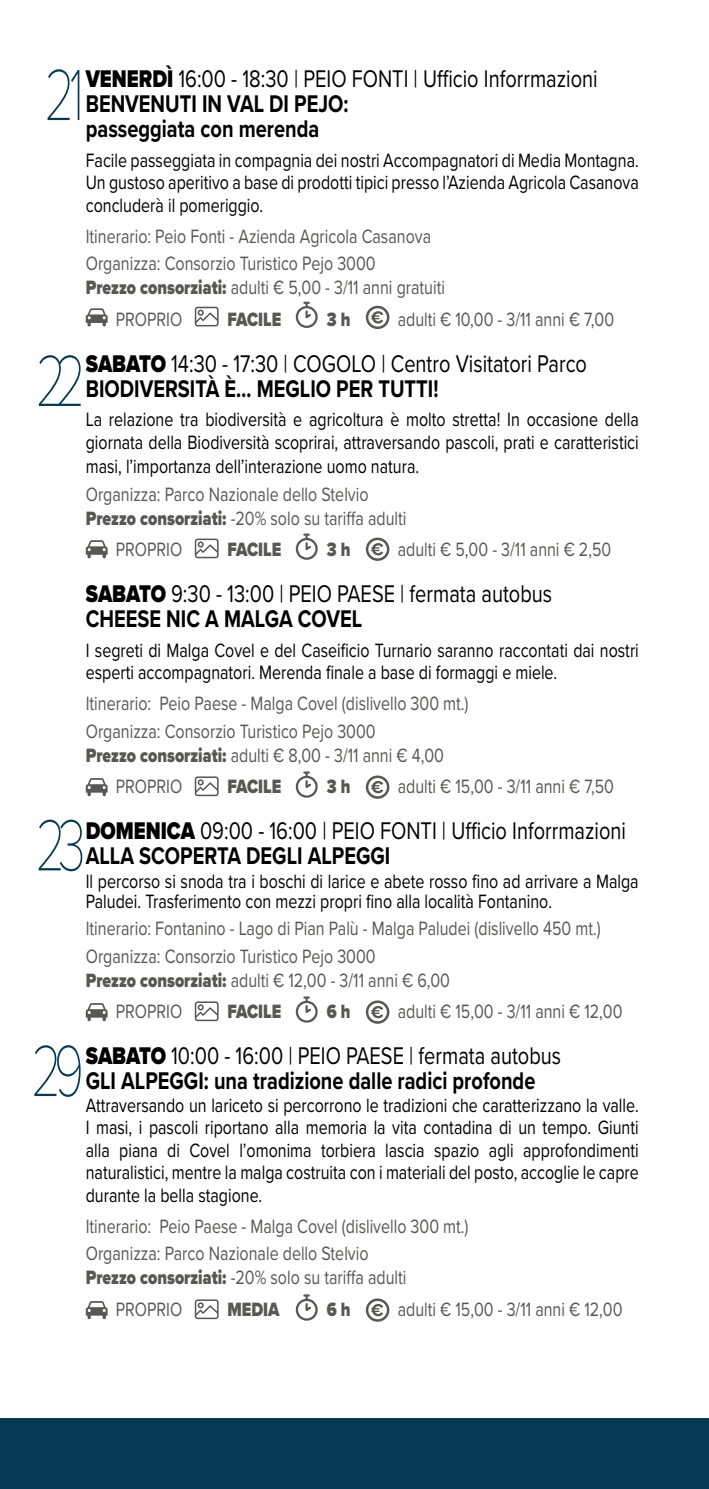
<style>
.page{position:relative;width:709px;height:1489px;background:#fff}
.page>*{position:absolute;margin:0;border:0;box-sizing:border-box;transform-origin:0 0}
.t1{font:100 75px "Proxima Nova T";letter-spacing:-.15em;color:#063952;scale:.7 1}
.t2{font:25px/25px "Proxima Nova";color:#000;scale:.8 1}
.t3{font:700 25px/25px "Proxima Nova";color:#000;scale:.8 1}
.t4{font:20px/22.5px "Proxima Nova";color:#000;text-align:justify;scale:.8 1}
.t5{font:20px/27.5px "Proxima Nova";color:#575756;scale:.8 1}
.t6{font:900 20px "Proxima Nova";color:#575756;scale:.8 1}
.s1{font-weight:900}
.s2{font-weight:700}
.s3{font-weight:400}
</style>
<div class="page">
<div style="left:1px;top:1417px;width:708px;height:71px;background:#063952"></div>
<svg style="left:296px;top:1294px;width:21px;height:26px"></svg>
<svg style="left:86px;top:1301px;width:22px;height:17px"></svg>
<svg style="left:195px;top:1299px;width:23px;height:19px"></svg>
<svg style="left:371px;top:1303px;width:12px;height:13px"></svg>
<div style="left:366px;top:1298px;width:23px;height:23px;border:2px solid #575756;border-radius:50%"></div>
<svg style="left:296px;top:996px;width:21px;height:26px"></svg>
<svg style="left:86px;top:1003px;width:22px;height:18px"></svg>
<svg style="left:195px;top:1001px;width:23px;height:20px"></svg>
<svg style="left:371px;top:1005px;width:12px;height:13px"></svg>
<div style="left:366px;top:1000px;width:23px;height:23px;border:2px solid #575756;border-radius:50%"></div>
<svg style="left:296px;top:771px;width:21px;height:26px"></svg>
<svg style="left:86px;top:778px;width:22px;height:18px"></svg>
<svg style="left:195px;top:776px;width:23px;height:20px"></svg>
<svg style="left:371px;top:781px;width:12px;height:12px"></svg>
<div style="left:366px;top:775px;width:23px;height:23px;border:2px solid #575756;border-radius:50%"></div>
<svg style="left:296px;top:533px;width:21px;height:26px"></svg>
<svg style="left:86px;top:540px;width:22px;height:18px"></svg>
<svg style="left:195px;top:538px;width:23px;height:20px"></svg>
<svg style="left:371px;top:543px;width:12px;height:12px"></svg>
<div style="left:366px;top:537px;width:23px;height:24px;border:2px solid #575756;border-radius:50%"></div>
<svg style="left:296px;top:302px;width:21px;height:26px"></svg>
<svg style="left:86px;top:308px;width:22px;height:18px"></svg>
<svg style="left:195px;top:307px;width:23px;height:19px"></svg>
<svg style="left:371px;top:311px;width:12px;height:12px"></svg>
<div style="left:366px;top:306px;width:23px;height:23px;border:2px solid #575756;border-radius:50%"></div>
<p class="t2" style="left:86px;top:65px;width:641px"><span class="s1">VENERDÌ</span> 16:00 - 18:30 | PEIO FONTI | Ufficio Inforrmazioni<br><span class="s2">BENVENUTI IN VAL DI PEJO:<br>passeggiata con merenda</span></p>
<p class="t4" style="left:86px;top:148px;width:693px">Facile passeggiata in compagnia dei nostri Accompagnatori di Media Montagna.<br>Un gustoso aperitivo a base di prodotti tipici presso l’Azienda Agricola Casanova concluderà il pomeriggio.</p>
<p class="t5" style="left:86px;top:221px;width:433px">Itinerario: Peio Fonti - Azienda Agricola Casanova<br>Organizza: Consorzio Turistico Pejo 3000</p>
<p class="t5" style="left:116px;top:271px;width:413px;line-height:31px;text-indent:-30px"><span class="s1">Prezzo consorziati:</span> adulti € 5,00 - 3/11 anni gratuiti<br>PROPRIO</p>
<h1 class="t1" style="left:44px;top:39px;width:58px">21</h1>
<p class="t6" style="left:227px;top:304px;width:69px">FACILE</p>
<p class="t6" style="left:327px;top:304px;width:31px">3 h</p>
<p class="t5" style="left:398px;top:304px;width:272px">adulti € 10,00 - 3/11 anni € 7,00</p>
<p class="t2" style="left:86px;top:350px;width:628px"><span class="s1">SABATO</span> 14:30 - 17:30 | COGOLO | Centro Visitatori Parco<br><span class="s2">BIODIVERSITÀ È… MEGLIO PER TUTTI!</span></p>
<p class="t4" style="left:86px;top:407px;width:692px;line-height:23.2px">La relazione tra biodiversità e agricoltura è molto stretta! In occasione della giornata della Biodiversità scoprirai, attraversando pascoli, prati e caratteristici masi, l’importanza dell’interazione uomo natura.</p>
<p class="t5" style="left:86px;top:481px;width:402px;line-height:24px">Organizza: Parco Nazionale dello Stelvio<br><span class="s1">Prezzo consorziati:</span> -20% solo su tariffa adulti</p>
<p class="t5" style="left:116px;top:534px;width:85px">PROPRIO</p>
<p class="t6" style="left:227px;top:534px;width:69px">FACILE</p>
<p class="t6" style="left:327px;top:534px;width:31px">3 h</p>
<p class="t5" style="left:398px;top:534px;width:268px">adulti € 5,00 - 3/11 anni € 2,50</p>
<p class="t2" style="left:86px;top:580px;width:584px"><span class="s1">SABATO</span> 9:30 - 13:00 | PEIO PAESE | fermata autobus<br><span class="s2">CHEESE NIC A MALGA COVEL</span></p>
<p class="t4" style="left:86px;top:637px;width:693px">I segreti di Malga Covel e del Caseificio Turnario saranno raccontati dai nostri esperti accompagnatori. Merenda finale a base di formaggi e miele.</p>
<p class="t5" style="left:86px;top:688px;width:480px">Itinerario: Peio Paese - Malga Covel (dislivello 300 mt.)<br>Organizza: Consorzio Turistico Pejo 3000</p>
<p class="t5" style="left:116px;top:738px;width:412px;line-height:31px;text-indent:-30px"><span class="s1">Prezzo consorziati:</span> adulti € 8,00 - 3/11 anni € 4,00<br>PROPRIO</p>
<h1 class="t1" style="left:36px;top:325px;width:73px">22</h1>
<p class="t6" style="left:227px;top:771px;width:69px">FACILE</p>
<p class="t6" style="left:327px;top:771px;width:31px">3 h</p>
<p class="t5" style="left:398px;top:771px;width:272px">adulti € 15,00 - 3/11 anni € 7,50</p>
<p class="t2" style="left:86px;top:817px;width:676px"><span class="s1">DOMENICA</span> 09:00 - 16:00 | PEIO FONTI | Ufficio Inforrmazioni<br><span class="s2">ALLA SCOPERTA DEGLI ALPEGGI</span></p>
<p class="t4" style="left:86px;top:870px;width:692px;line-height:20px">Il percorso si snoda tra i boschi di larice e abete rosso fino ad arrivare a Malga<br>Paludei. Trasferimento con mezzi propri fino alla località Fontanino.</p>
<p class="t5" style="left:86px;top:913px;width:645px">Itinerario: Fontanino - Lago di Pian Palù - Malga Paludei (dislivello 450 mt.)<br>Organizza: Consorzio Turistico Pejo 3000</p>
<p class="t5" style="left:116px;top:963px;width:419px;line-height:31px;text-indent:-30px"><span class="s1">Prezzo consorziati:</span> adulti € 12,00 - 3/11 anni € 6,00<br>PROPRIO</p>
<h1 class="t1" style="left:35px;top:789px;width:73px">23</h1>
<p class="t6" style="left:227px;top:996px;width:69px">FACILE</p>
<p class="t6" style="left:327px;top:996px;width:31px">6 h</p>
<p class="t5" style="left:398px;top:996px;width:282px">adulti € 15,00 - 3/11 anni € 12,00</p>
<p class="t3" style="left:86px;top:1042px;width:595px"><span class="s1">SABATO</span> <span class="s3">10:00 - 16:00 | PEIO PAESE | fermata autobus<br></span>GLI ALPEGGI: una tradizione dalle radici profonde</p>
<p class="t4" style="left:86px;top:1092px;width:692px">Attraversando un lariceto si percorrono le tradizioni che caratterizzano la valle.<br>I masi, i pascoli riportano alla memoria la vita contadina di un tempo. Giunti alla piana di Covel l’omonima torbiera lascia spazio agli approfondimenti naturalistici, mentre la malga costruita con i materiali del posto, accoglie le capre durante la bella stagione.</p>
<p class="t5" style="left:86px;top:1211px;width:480px">Itinerario: Peio Paese - Malga Covel (dislivello 300 mt.)<br>Organizza: Parco Nazionale dello Stelvio</p>
<p class="t5" style="left:116px;top:1261px;width:365px;line-height:31px;text-indent:-30px"><span class="s1">Prezzo consorziati:</span> -20% solo su tariffa adulti<br>PROPRIO</p>
<h1 class="t1" style="left:31px;top:1015px;width:77px">29</h1>
<p class="t6" style="left:227px;top:1293px;width:67px">MEDIA</p>
<p class="t6" style="left:327px;top:1293px;width:31px">6 h</p>
<p class="t5" style="left:398px;top:1294px;width:282px">adulti € 15,00 - 3/11 anni € 12,00</p>
</div>
